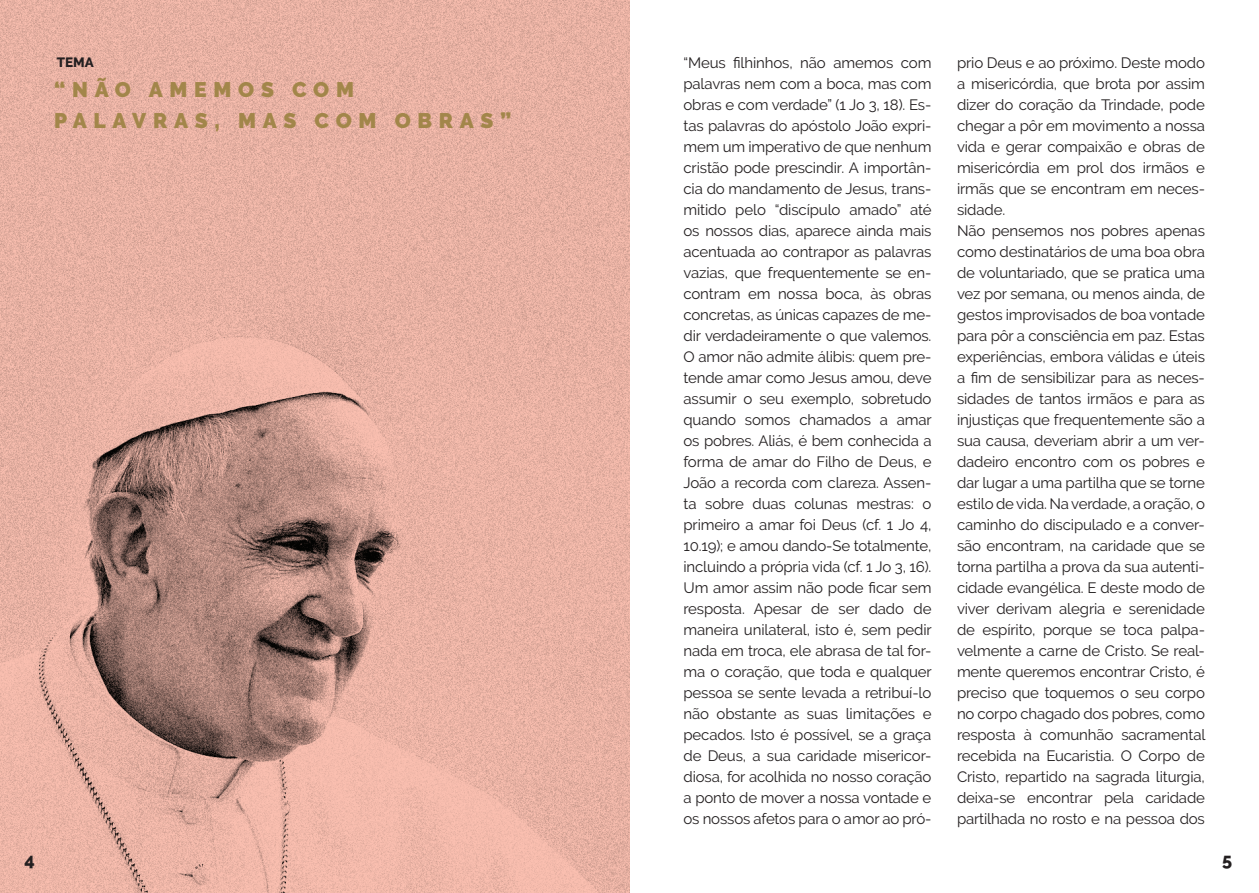
<style>
.page{position:relative;width:1259px;height:893px;background:#fff}
.page>*{position:absolute;margin:0;border:0;box-sizing:border-box;transform-origin:0 0}
.t1{font:900 21px "Raleway";letter-spacing:.32em;color:#a2864a}
.t2{font:800 18px "Raleway";color:#231f20}
.t3{font:15px/21px "Raleway";letter-spacing:-.01em;color:#231f20;text-align:justify}
.t4{font:800 13.5px "Raleway";color:#231f20}
</style>
<div class="page">
<svg style="left:0;top:0;width:629px;height:893px"></svg>
<p class="t4" style="left:57px;top:54px;width:39px">TEMA</p>
<h1 class="t1" style="left:54px;top:78px;width:60px">“NÃO</h1>
<h1 class="t1" style="left:149px;top:78px;width:22px">AMEMOS</h1>
<h1 class="t1" style="left:292px;top:78px;width:42px">C OM</h1>
<h1 class="t1" style="left:54px;top:108px;width:118px">PA LAVRAS</h1>
<h1 class="t1" style="left:214px;top:108px;width:44px">, MAS</h1>
<h1 class="t1" style="left:315px;top:108px;width:42px">C OM</h1>
<h1 class="t1" style="left:395px;top:108px;width:63px">OBRAS</h1>
<h1 class="t1" style="left:500px;top:108px;width:13px">”</h1>
<p class="t3" style="left:683px;top:52px;width:250px">“Meus filhinhos, não amemos com palavras nem com a boca, mas com obras e com verdade” (1 Jo 3, 18). Es&shy;tas palavras do apóstolo João expri&shy;mem um imperativo de que nenhum cristão pode prescindir. A importân&shy;cia do mandamento de Jesus, trans&shy;mitido pelo “discípulo amado” até os nossos dias, aparece ainda mais acentuada ao contrapor as palavras vazias, que frequentemente se en&shy;contram em nossa boca, às obras concretas, as únicas capazes de me&shy;dir verdadeiramente o que valemos.<br>O amor não admite álibis: quem pre&shy;tende amar como Jesus amou, deve assumir o seu exemplo, sobretudo quando somos chamados a amar os pobres. Aliás, é bem conhecida a forma de amar do Filho de Deus, e João a recorda com clareza. Assen&shy;ta sobre duas colunas mestras: o primeiro a amar foi Deus (cf. 1 Jo 4, 10.19); e amou dando-Se totalmente, incluindo a própria vida (cf. 1 Jo 3, 16).<br>Um amor assim não pode ficar sem resposta. Apesar de ser dado de maneira unilateral, isto é, sem pedir nada em troca, ele abrasa de tal for&shy;ma o coração, que toda e qualquer pessoa se sente levada a retribuí-lo não obstante as suas limitações e pecados. Isto é possível, se a graça de Deus, a sua caridade misericor&shy;diosa, for acolhida no nosso coração a ponto de mover a nossa vontade e os nossos afetos para o amor ao pró-</p>
<p class="t3" style="left:957px;top:52px;width:250px;text-align:left">prio Deus e ao próximo. Deste modo a misericórdia, que brota por assim dizer do coração da Trindade, pode chegar a pôr em movimento a nossa vida e gerar compaixão e obras de misericórdia em prol dos irmãos e irmãs que se encontram em neces&shy;sidade.<br>Não pensemos nos pobres apenas como destinatários de uma boa obra de voluntariado, que se pratica uma vez por semana, ou menos ainda, de gestos improvisados de boa vontade para pôr a consciência em paz. Estas experiências, embora válidas e úteis a fim de sensibilizar para as neces&shy;sidades de tantos irmãos e para as injustiças que frequentemente são a sua causa, deveriam abrir a um ver&shy;dadeiro encontro com os pobres e dar lugar a uma partilha que se torne estilo de vida. Na verdade, a oração, o caminho do discipulado e a conver&shy;são encontram, na caridade que se torna partilha a prova da sua autenti&shy;cidade evangélica. E deste modo de viver derivam alegria e serenidade de espírito, porque se toca palpa&shy;velmente a carne de Cristo. Se real&shy;mente queremos encontrar Cristo, é preciso que toquemos o seu corpo no corpo chagado dos pobres, como resposta à comunhão sacramental recebida na Eucaristia. O Corpo de Cristo, repartido na sagrada liturgia, deixa-se encontrar pela caridade partilhada no rosto e na pessoa dos</p>
<p class="t2" style="left:25px;top:850px;width:12px">4</p>
<p class="t2" style="left:1222px;top:850px;width:12px">5</p>
</div>
